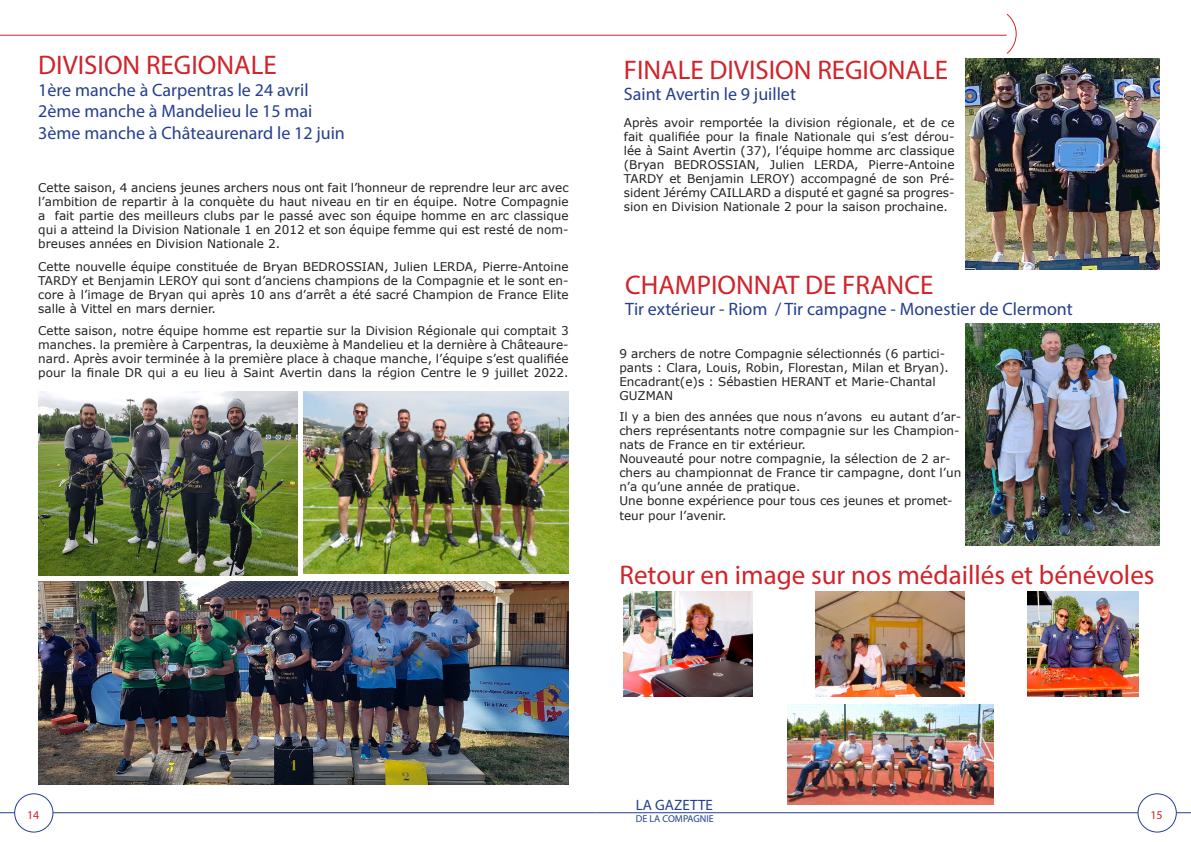
<style>
.page{position:relative;width:1191px;height:842px;background:#fff}
.page>*{position:absolute;margin:0;border:0;box-sizing:border-box;transform-origin:0 0}
.t1{font:27px "Myriad Pro";color:#d1232a}
.t2{font:18px "Myriad Pro";color:#253f8e}
.t3{font:15px "Myriad Pro";color:#253f8e}
.txt{font:12px/14px "Verdana";color:#231f20;text-align:justify}
.t4{font:12px "Myriad Pro";color:#d1232a}
.t5{font:10px "Myriad Pro";color:#253f8e}
</style>
<div class="page">
<hr style="left:0;top:812px;width:595px;height:1px;background:#253f8e">
<hr style="left:595px;top:812px;width:596px;height:1px;background:#253f8e">
<div style="left:1138px;top:794px;width:38px;height:38px;background:#fff;border-radius:50%"></div>
<div style="left:1137px;top:793px;width:39px;height:39px;border:1px solid #253f8e;border-radius:50%"></div>
<div style="left:15px;top:794px;width:38px;height:38px;background:#fff;border-radius:50%"></div>
<div style="left:14px;top:793px;width:39px;height:39px;border:1px solid #253f8e;border-radius:50%"></div>
<svg style="left:1006px;top:13px;width:11px;height:41px"></svg>
<hr style="left:0;top:35px;width:1006px;height:1px;background:#d1232a">
<img style="left:38px;top:391px;width:260px;height:184px">
<img style="left:303px;top:391px;width:265px;height:183px">
<img style="left:38px;top:581px;width:530px;height:203px">
<img style="left:1027px;top:591px;width:111px;height:106px">
<img style="left:965px;top:59px;width:194px;height:210px">
<img style="left:965px;top:323px;width:194px;height:223px">
<img style="left:787px;top:705px;width:206px;height:99px">
<img style="left:815px;top:591px;width:150px;height:106px">
<img style="left:623px;top:591px;width:130px;height:106px">
<p class="t1" style="left:38px;top:48px;width:240px">DIVISION REGIONALE</p>
<p class="t2" style="left:38px;top:79px;width:272px">1ère manche à Carpentras le 24 avril</p>
<p class="t2" style="left:38px;top:100px;width:276px">2ème manche à Mandelieu le 15 mai</p>
<p class="t2" style="left:38px;top:122px;width:308px">3ème manche à Châteaurenard le 12 juin</p>
<p class="txt" style="left:38px;top:181px;width:532px">Cette saison, 4 anciens jeunes archers nous ont fait l’honneur de reprendre leur arc avec l’ambition de repartir à la conquète du haut niveau en tir en équipe. Notre Compagnie a fait partie des meilleurs clubs par le passé avec son équipe homme en arc classique qui a atteind la Division Nationale 1 en 2012 et son équipe femme qui est resté de nom&shy;breuses années en Division Nationale 2.</p>
<p class="txt" style="left:38px;top:259px;width:532px">Cette nouvelle équipe constituée de Bryan BEDROSSIAN, Julien LERDA, Pierre-Antoine TARDY et Benjamin LEROY qui sont d’anciens champions de la Compagnie et le sont en&shy;core à l’image de Bryan qui après 10 ans d’arrêt a été sacré Champion de France Elite salle à Vittel en mars dernier.</p>
<p class="txt" style="left:38px;top:324px;width:532px">Cette saison, notre équipe homme est repartie sur la Division Régionale qui comptait 3 manches. la première à Carpentras, la deuxième à Mandelieu et la dernière à Châteaure&shy;nard. Après avoir terminée à la première place à chaque manche, l’équipe s’est qualifiée pour la finale DR qui a eu lieu à Saint Avertin dans la région Centre le 9 juillet 2022.</p>
<p class="t1" style="left:624px;top:53px;width:326px">FINALE DIVISION REGIONALE</p>
<p class="t2" style="left:624px;top:83px;width:174px">Saint Avertin le 9 juillet</p>
<p class="txt" style="left:624px;top:115px;width:332px">Après avoir remportée la division régionale, et de ce fait qualifiée pour la finale Nationale qui s’est dérou&shy;lée à Saint Avertin (37), l’équipe homme arc classique (Bryan BEDROSSIAN, Julien LERDA, Pierre-Antoine TARDY et Benjamin LEROY) accompagné de son Pré&shy;sident Jérémy CAILLARD a disputé et gagné sa progres&shy;sion en Division Nationale 2 pour la saison prochaine.</p>
<p class="t1" style="left:625px;top:268px;width:309px">CHAMPIONNAT DE FRANCE</p>
<p class="t2" style="left:625px;top:298px;width:449px">Tir extérieur - Riom / Tir campagne - Monestier de Clermont</p>
<p class="txt" style="left:619px;top:346px;width:331px;text-align:left">9 archers de notre Compagnie sélectionnés (6 partici&shy;pants : Clara, Louis, Robin, Florestan, Milan et Bryan).<br>Encadrant(e)s : Sébastien HERANT et Marie-Chantal GUZMAN</p>
<p class="txt" style="left:619px;top:410px;width:343px;text-align:left">Il y a bien des années que nous n’avons eu autant d’ar&shy;chers représentants notre compagnie sur les Champion&shy;nats de France en tir extérieur.</p>
<p class="txt" style="left:619px;top:452px;width:343px;text-align:left">Nouveauté pour notre compagnie, la sélection de 2 ar&shy;chers au championnat de France tir campagne, dont l’un n’a qu’une année de pratique.</p>
<p class="txt" style="left:619px;top:494px;width:335px;line-height:14.4px">Une bonne expérience pour tous ces jeunes et promet&shy;teur pour l’avenir.</p>
<p class="t1" style="left:619px;top:558px;width:536px">Retour en image sur nos médaillés et bénévoles</p>
<p class="t3" style="left:636px;top:796px;width:79px">LA GAZETTE</p>
<p class="t5" style="left:636px;top:812px;width:79px">DE LA COMPAGNIE</p>
<p class="t4" style="left:27px;top:807px;width:14px">14</p>
<p class="t4" style="left:1150px;top:807px;width:14px">15</p>
</div>
